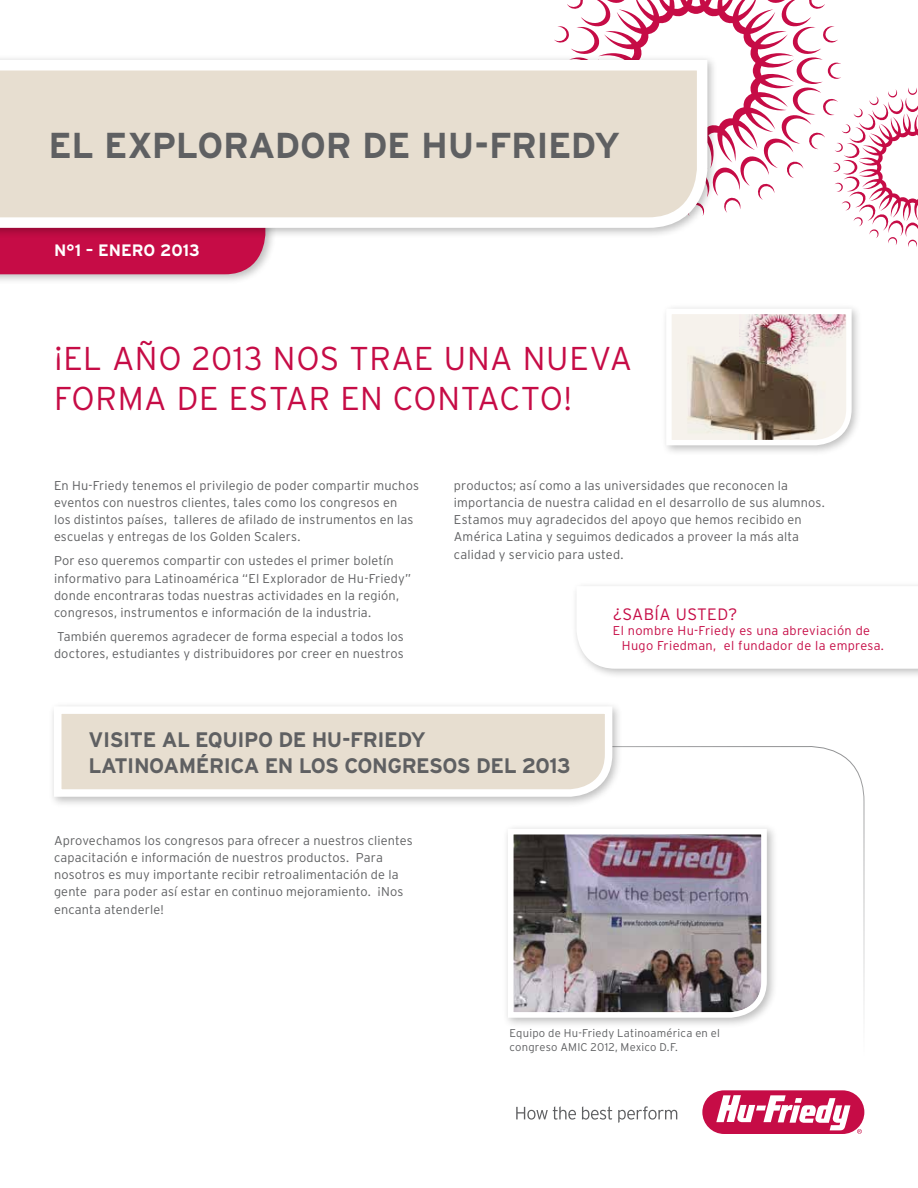
<style>
.page{position:relative;width:918px;height:1188px;background:#fff}
.page>*{position:absolute;margin:0;border:0;box-sizing:border-box;transform-origin:0 0}
.t1{font:700 36px "Interstate";letter-spacing:-.015em;color:#5f6062}
.t2{font:300 33px/39.6px "Interstate";letter-spacing:.02em;color:#c60c46}
.t3{font:700 21px/25.2px "Interstate";letter-spacing:-.02em;color:#5f6062}
.t4{font:700 16.5px "Interstate";color:#fff}
.t5{font:300 16.5px "Interstate";letter-spacing:.025em;color:#c60c46}
.t6{font:300 12.75px/17.2px "Interstate";letter-spacing:.01em;color:#5f6062}
.t7{font:300 12.75px/15px "Interstate";letter-spacing:.025em;color:#c60c46}
.t8{font:300 11.25px/13.5px "Interstate";letter-spacing:.015em;color:#5f6062}
</style>
<div class="page">
<div style="left:0;top:162px;width:276px;height:124px;background:#000;opacity:.26"></div>
<div style="left:0;top:239px;width:265px;height:35px;background:#c60c46"></div>
<div style="left:0;top:55px;width:718px;height:184px;background:#000;opacity:.26"></div>
<svg style="left:0;top:55px;width:551px;height:178px;background:#e9dfd4"></svg>
<div style="left:49px;top:701px;width:574px;height:107px;background:#000;opacity:.26"></div>
<svg style="left:50px;top:703px;width:566px;height:98px"></svg>
<div style="left:502px;top:823px;width:276px;height:206px;background:#000;opacity:.26"></div>
<img style="left:505px;top:826px;width:265px;height:194px">
<div style="left:702px;top:1090px;width:162px;height:44px;background:#c60c46;border-radius:22px"></div>
<svg style="left:716px;top:1095px;width:134px;height:35px"></svg>
<svg style="left:857px;top:1129px;width:5px;height:5px"></svg>
<svg style="left:516px;top:1106px;width:60px;height:14px"></svg>
<svg style="left:582px;top:1106px;width:30px;height:14px"></svg>
<svg style="left:618px;top:1106px;width:59px;height:17px"></svg>
<div style="left:571px;top:581px;width:347px;height:99px;background:#000;opacity:.26"></div>
<svg style="left:577px;top:586px;width:341px;height:83px"></svg>
<div style="left:661px;top:303px;width:202px;height:153px;background:#000;opacity:.26"></div>
<svg style="left:664px;top:306px;width:190px;height:142px"></svg>
<svg style="left:551px;top:0;width:367px;height:247px"></svg>
<h1 class="t1" style="left:49px;top:124px;width:573px">EL EXPLORADOR DE HU-FRIEDY</h1>
<p class="t4" style="left:54px;top:240px;width:147px">N°1 – ENE RO 2013</p>
<h2 class="t2" style="left:54px;top:339px;width:575px">¡El Año 2013 nos Trae una Nueva<br>Forma de Estar en Contact</h2>
<h2 class="t2" style="left:540px;top:378px;width:34px">o!</h2>
<p class="t6" style="left:54px;top:477px;width:366px">En Hu-Friedy tenemos el privilegio de poder compartir muchos eventos con nuestros clientes, tales como los congresos en<br>los distintos países, talleres de afilado de instrumentos en las escuelas y entregas de los Golden Scalers.</p>
<p class="t6" style="left:54px;top:552px;width:359px">Por eso queremos compartir con ustedes el primer boletín informativo para Latinoamérica “El Explorador de Hu-Friedy” donde encontraras todas nuestras actividades en la región, congresos, instrumentos e información de la industria.</p>
<p class="t6" style="left:54px;top:628px;width:351px">También queremos agradecer de forma especial a todos los doctores, estudiantes y distribuidores por creer en nuestros</p>
<p class="t6" style="left:454px;top:477px;width:372px">productos; así como a las universidades que reconocen la importancia de nuestra calidad en el desarrollo de sus alumnos.<br>Estamos muy agradecidos del apoyo que hemos recibido en América Latina y seguimos dedicados a proveer la más alta calidad y servicio para usted.</p>
<p class="t5" style="left:613px;top:604px;width:86px">¿Sabía usted</p>
<p class="t5" style="left:728px;top:604px;width:11px">?</p>
<p class="t7" style="left:622px;top:623px;width:264px;text-indent:-9px">El nombre Hu-Friedy es una abreviación de<br>Hugo Friedman, el fundador de la empresa.</p>
<h3 class="t3" style="left:88px;top:727px;width:484px">VISITE AL EQUIPO DE HU-FRIEDY<br>LATINOAMÉRICA EN LOS CONGRESOS DEL 2013</h3>
<p class="t6" style="left:54px;top:831px;width:360px">Aprovechamos los congresos para ofrecer a nuestros clientes capacitación e información de nuestros productos. Para nosotros es muy importante recibir retroalimentación de la gente para poder así estar en continuo mejoramiento. ¡Nos encanta atenderle!</p>
<p class="t8" style="left:510px;top:1026px;width:212px">Equipo de Hu-Friedy Latinoamérica en el congreso AMIC 2012, Mexico D.F.</p>
</div>
